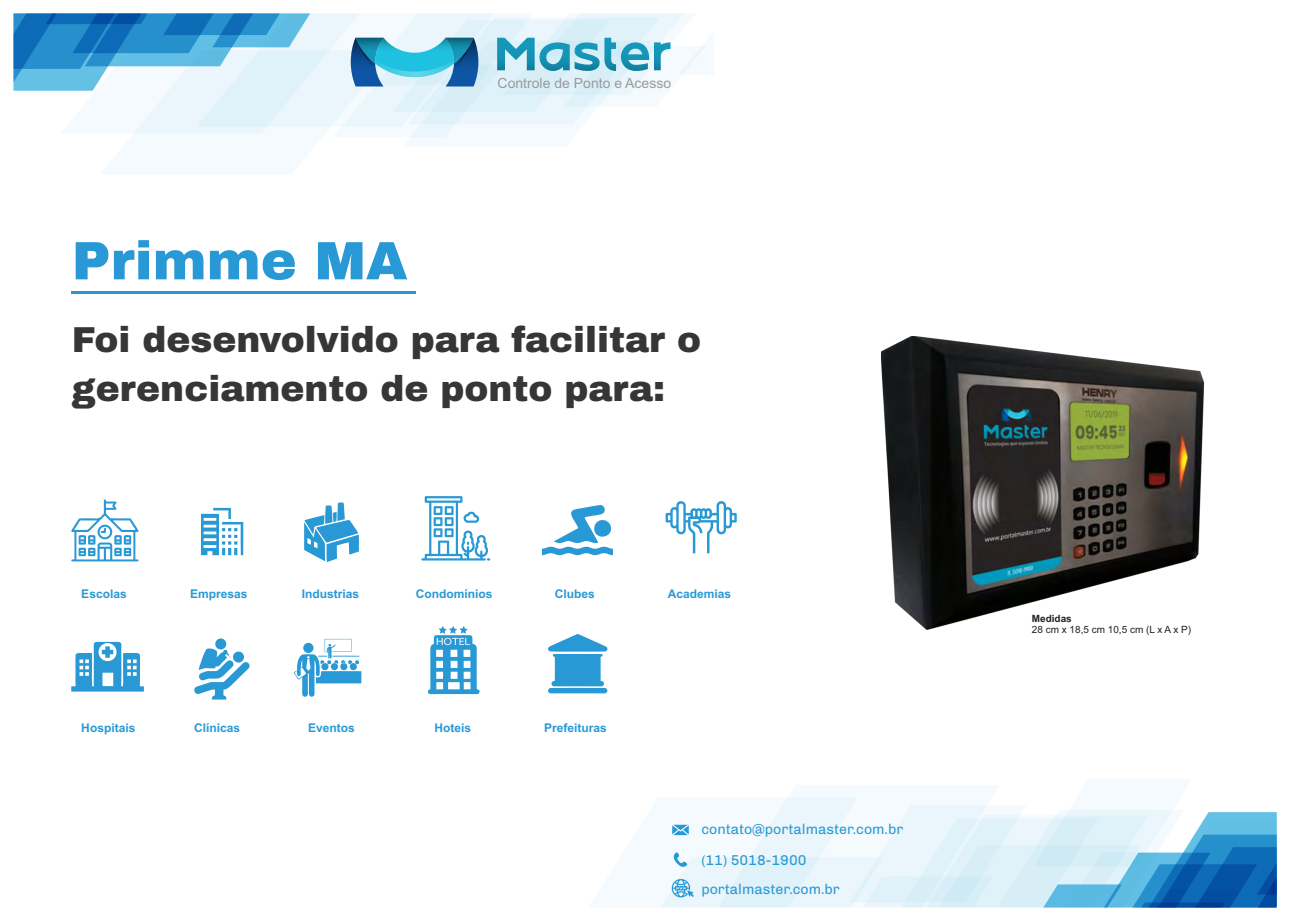
<style>
.page{position:relative;width:1289px;height:920px;background:#fff}
.page>*{position:absolute;margin:0;border:0;box-sizing:border-box;transform-origin:0 0}
.t1{font:900 54px "Archivo";color:#2899d5}
.t2{font:900 36px/48.4px "Archivo";color:#373535}
.t3{font:14.25px/29.8px "Chivo";color:#2899d5}
.t4{font:13.95px "Arial";color:#989a9c}
.t5{font:700 12px "Arial";color:#2899d5}
.t6{font:9.9px "Arial";color:#231f20}
.t7{font:700 9.9px "Arial";color:#231f20}
</style>
<div class="page">
<svg style="left:590px;top:779px;width:686px;height:128px"></svg>
<svg style="left:13px;top:13px;width:700px;height:161px"></svg>
<hr style="left:72px;top:291px;width:344px;height:2px;background:#2899d5">
<svg style="left:71px;top:499px;width:68px;height:62px"></svg>
<svg style="left:201px;top:508px;width:42px;height:47px"></svg>
<svg style="left:304px;top:502px;width:55px;height:60px"></svg>
<svg style="left:421px;top:496px;width:69px;height:64px"></svg>
<svg style="left:542px;top:505px;width:71px;height:50px"></svg>
<svg style="left:665px;top:501px;width:71px;height:52px"></svg>
<svg style="left:71px;top:641px;width:73px;height:50px"></svg>
<svg style="left:194px;top:638px;width:56px;height:61px"></svg>
<svg style="left:294px;top:639px;width:67px;height:58px"></svg>
<svg style="left:427px;top:626px;width:53px;height:68px"></svg>
<svg style="left:548px;top:634px;width:59px;height:59px"></svg>
<img style="left:881px;top:336px;width:324px;height:293px">
<h1 class="t1" style="left:72px;top:232px;width:337px">Primme MA</h1>
<p class="t4" style="left:497px;top:78px;width:175px">Controle de Ponto e Acesso</p>
<h2 class="t2" style="left:72px;top:316px;width:631px">Foi desenvolvido para facilitar o gerenciamento de ponto para:</h2>
<p class="t5" style="left:81px;top:588px;width:47px">Escolas</p>
<p class="t5" style="left:190px;top:588px;width:59px">Empresas</p>
<p class="t5" style="left:302px;top:588px;width:59px">Industrias</p>
<p class="t5" style="left:416px;top:588px;width:78px">Condomínios</p>
<p class="t5" style="left:555px;top:588px;width:42px">Clubes</p>
<p class="t5" style="left:668px;top:588px;width:65px">Academias</p>
<p class="t5" style="left:81px;top:722px;width:56px">Hospitais</p>
<p class="t5" style="left:194px;top:722px;width:48px">Clínicas</p>
<p class="t5" style="left:308px;top:722px;width:48px">Eventos</p>
<p class="t5" style="left:434px;top:722px;width:38px">Hoteis</p>
<p class="t5" style="left:544px;top:722px;width:64px">Prefeituras</p>
<p class="t3" style="left:701px;top:814px;width:203px">contato@portalmaster.com.br (11) 5018-1900 portalmaster.com.br</p>
<p class="t7" style="left:1032px;top:614px;width:41px">Medidas</p>
<p class="t6" style="left:1032px;top:625px;width:161px">28 cm x 18,5 cm 10,5 cm (L x A x P)</p>
</div>
